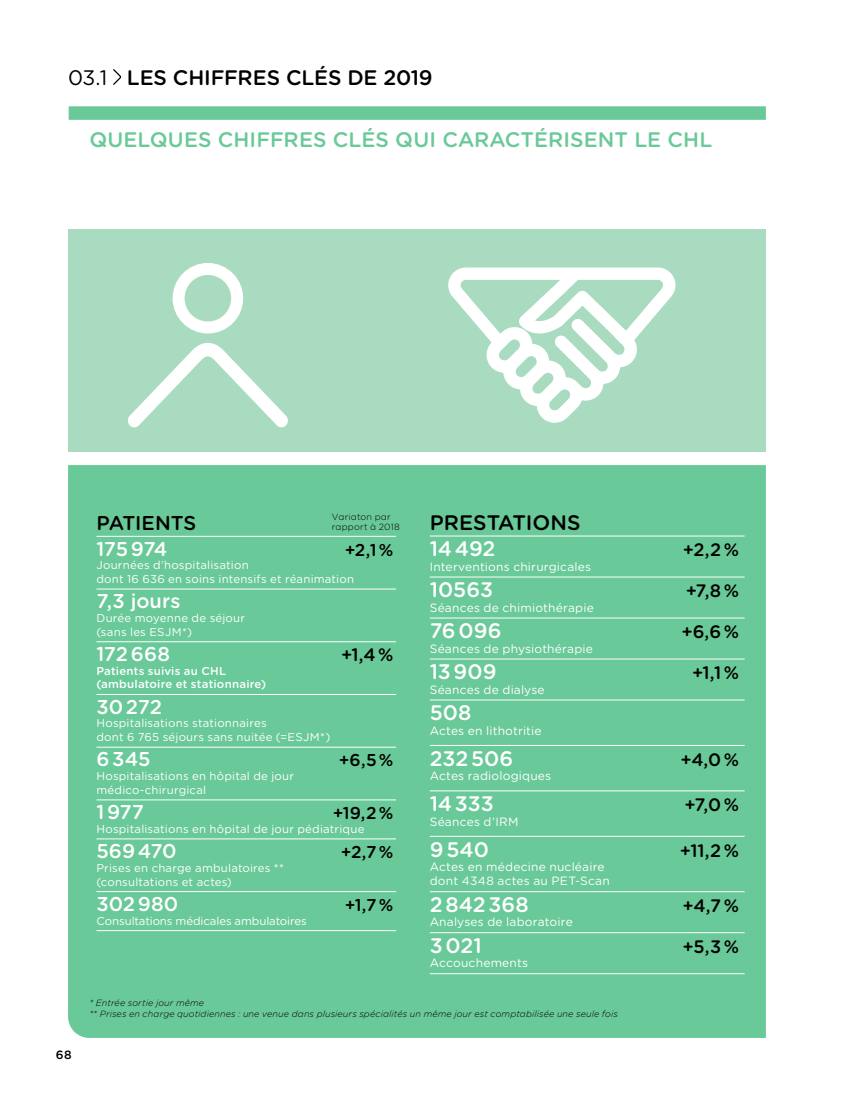
<style>
.page{position:relative;width:851px;height:1106px;background:#fff}
.page>*{position:absolute;margin:0;border:0;box-sizing:border-box;transform-origin:0 0}
.t1{font:500 21px "Gotham Rounded";letter-spacing:-.005em;color:#fff}
.t2{font:500 21px "Gotham Rounded";letter-spacing:.005em;color:#69c998}
.t3{font:500 21px "Gotham Rounded";letter-spacing:-.005em;color:#000}
.t4{font:500 19.95px "Gotham Rounded";letter-spacing:-.005em;color:#fff}
.t5{font:500 19.95px "Gotham Rounded";letter-spacing:-.01em;color:#000}
.t6{font:500 18px "Gotham Rounded";color:#000}
.t7{font:500 17.1px "Gotham Rounded";color:#000}
.t8{font:12px/14.4px "Gotham Rounded";letter-spacing:.015em;color:#fff}
.t9{font:500 12px "Gotham Rounded";color:#000}
.t10{font:11.4px/13.6px "Gotham Rounded";letter-spacing:.015em;color:#fff}
.t11{font:500 11.4px/13.6px "Gotham Rounded";letter-spacing:.02em;color:#fff}
.t12{font:11.4px "Gotham Rounded";letter-spacing:-.01em;color:#fff}
.t13{font:italic 300 9px/10.8px "Gotham Rounded";letter-spacing:.015em;color:#000}
.t14{font:300 9px/10.8px "Gotham Rounded";letter-spacing:.025em;color:#000}
.s1{font-weight:400}
</style>
<div class="page">
<div style="left:68px;top:229px;width:697px;height:222px;background:#a8dbbf"></div>
<div style="left:68px;top:465px;width:697px;height:572px;background:#69c998"></div>
<svg style="left:448px;top:267px;width:228px;height:156px"></svg>
<svg style="left:128px;top:343px;width:160px;height:85px"></svg>
<div style="left:172px;top:263px;width:71px;height:70px;border:12px solid #fff;border-radius:50%"></div>
<svg style="left:113px;top:69px;width:8px;height:16px"></svg>
<hr style="left:96px;top:536px;width:300px;height:1px;background:#fff">
<hr style="left:96px;top:588px;width:300px;height:1px;background:#fff">
<hr style="left:96px;top:641px;width:300px;height:1px;background:#fff">
<hr style="left:96px;top:694px;width:300px;height:1px;background:#fff">
<hr style="left:96px;top:747px;width:300px;height:1px;background:#fff">
<hr style="left:96px;top:799px;width:300px;height:1px;background:#fff">
<hr style="left:96px;top:838px;width:300px;height:1px;background:#fff">
<hr style="left:96px;top:891px;width:300px;height:1px;background:#fff">
<hr style="left:96px;top:930px;width:300px;height:1px;background:#fff">
<hr style="left:429px;top:535px;width:315px;height:1px;background:#fff">
<hr style="left:429px;top:576px;width:315px;height:1px;background:#fff">
<hr style="left:429px;top:617px;width:315px;height:1px;background:#fff">
<hr style="left:429px;top:658px;width:315px;height:1px;background:#fff">
<hr style="left:429px;top:699px;width:315px;height:1px;background:#fff">
<hr style="left:429px;top:745px;width:315px;height:1px;background:#fff">
<hr style="left:429px;top:790px;width:315px;height:1px;background:#fff">
<hr style="left:429px;top:836px;width:315px;height:1px;background:#fff">
<hr style="left:429px;top:891px;width:315px;height:1px;background:#fff">
<hr style="left:429px;top:932px;width:315px;height:1px;background:#fff">
<hr style="left:429px;top:973px;width:315px;height:1px;background:#fff">
<div style="left:69px;top:106px;width:696px;height:14px;background:#69c998"></div>
<h1 class="t3" style="left:68px;top:62px;width:366px"><span class="s1">03.1</span> LES CHIFFRES CLÉS DE 2019</h1>
<h1 class="t2" style="left:89px;top:124px;width:624px">QUELQUES CHIFFRES CLÉS QUI CARACTÉRISENT LE CHL</h1>
<p class="t9" style="left:56px;top:1046px;width:17px">68</p>
<p class="t14" style="left:332px;top:510px;width:69px">Variaton par rapport à 2018</p>
<h1 class="t3" style="left:429px;top:507px;width:152px">PRESTATIONS</h1>
<h1 class="t1" style="left:429px;top:534px;width:67px">14 492</h1>
<h3 class="t6" style="left:682px;top:537px;width:58px">+2,2 %</h3>
<p class="t8" style="left:429px;top:558px;width:163px">Interventions chirurgicales</p>
<h1 class="t1" style="left:429px;top:575px;width:65px">10563</h1>
<h3 class="t6" style="left:685px;top:578px;width:55px">+7,8 %</h3>
<p class="t8" style="left:429px;top:599px;width:165px">Séances de chimiothérapie</p>
<h1 class="t1" style="left:429px;top:616px;width:73px">76 096</h1>
<h3 class="t6" style="left:681px;top:619px;width:59px">+6,6 %</h3>
<p class="t8" style="left:429px;top:640px;width:165px">Séances de physiothérapie</p>
<h1 class="t1" style="left:429px;top:657px;width:68px">13 909</h1>
<h3 class="t6" style="left:692px;top:660px;width:48px">+1,1 %</h3>
<p class="t8" style="left:429px;top:681px;width:116px">Séances de dialyse</p>
<h1 class="t1" style="left:429px;top:698px;width:43px">508</h1>
<p class="t8" style="left:429px;top:722px;width:113px">Actes en lithotritie</p>
<h1 class="t1" style="left:429px;top:743px;width:85px">232 506</h1>
<h3 class="t6" style="left:680px;top:746px;width:60px">+4,0 %</h3>
<p class="t8" style="left:429px;top:768px;width:123px">Actes radiologiques</p>
<h1 class="t1" style="left:429px;top:788px;width:65px">14 333</h1>
<h3 class="t6" style="left:684px;top:792px;width:56px">+7,0 %</h3>
<p class="t8" style="left:429px;top:813px;width:90px">Séances d’IRM</p>
<h1 class="t1" style="left:429px;top:834px;width:61px">9 540</h1>
<h3 class="t6" style="left:679px;top:837px;width:60px">+11,2 %</h3>
<p class="t8" style="left:429px;top:859px;width:181px">Actes en médecine nucléaire dont 4348 actes au PET-Scan</p>
<h1 class="t1" style="left:429px;top:889px;width:100px">2 842 368</h1>
<h3 class="t6" style="left:682px;top:892px;width:58px">+4,7 %</h3>
<p class="t8" style="left:429px;top:914px;width:144px">Analyses de laboratoire</p>
<h1 class="t1" style="left:429px;top:930px;width:53px">3 021</h1>
<h3 class="t6" style="left:682px;top:933px;width:58px">+5,3 %</h3>
<p class="t8" style="left:429px;top:955px;width:100px">Accouchements</p>
<p class="t13" style="left:89px;top:997px;width:530px">* Entrée sortie jour même<br>** Prises en charge quotidiennes : une venue dans plusieurs spécialités un même jour est comptabilisée une seule fois</p>
<h2 class="t5" style="left:96px;top:509px;width:101px">PATIENTS</h2>
<h2 class="t4" style="left:96px;top:534px;width:73px">175 974</h2>
<h3 class="t7" style="left:345px;top:537px;width:50px">+2,1 %</h3>
<p class="t10" style="left:96px;top:558px;width:259px">Journées d’hospitalisation<br>dont 16 636 en soins intensifs et réanimation</p>
<h2 class="t4" style="left:96px;top:587px;width:85px">7,3 jours</h2>
<p class="t10" style="left:96px;top:610px;width:150px">Durée moyenne de séjour (sans les ESJM*)</p>
<h2 class="t4" style="left:96px;top:639px;width:75px">172 668</h2>
<h3 class="t6" style="left:341px;top:641px;width:54px">+1,4 %</h3>
<p class="t11" style="left:96px;top:663px;width:171px">Patients suivis au CHL (ambulatoire et stationnaire)</p>
<h2 class="t4" style="left:96px;top:692px;width:67px">30 272</h2>
<p class="t10" style="left:96px;top:716px;width:235px">Hospitalisations stationnaires<br>dont 6 765 séjours sans nuitée (=ESJM*)</p>
<h2 class="t4" style="left:96px;top:745px;width:56px">6 345</h2>
<h3 class="t7" style="left:339px;top:748px;width:56px">+6,5 %</h3>
<p class="t10" style="left:96px;top:768px;width:199px">Hospitalisations en hôpital de jour médico-chirurgical</p>
<h2 class="t4" style="left:96px;top:797px;width:49px">1 977</h2>
<h3 class="t7" style="left:333px;top:801px;width:62px">+19,2 %</h3>
<p class="t10" style="left:96px;top:821px;width:269px">Hospitalisations en hôpital de jour pédiatrique</p>
<h2 class="t4" style="left:96px;top:836px;width:81px">569 470</h2>
<h3 class="t7" style="left:341px;top:840px;width:54px">+2,7 %</h3>
<p class="t10" style="left:96px;top:860px;width:189px">Prises en charge ambulatoires ** (consultations et actes)</p>
<h2 class="t4" style="left:96px;top:889px;width:83px">302 980</h2>
<h3 class="t7" style="left:345px;top:892px;width:50px">+1,7 %</h3>
<p class="t12" style="left:96px;top:912px;width:212px">Consultations médicales ambulatoires</p>
</div>
